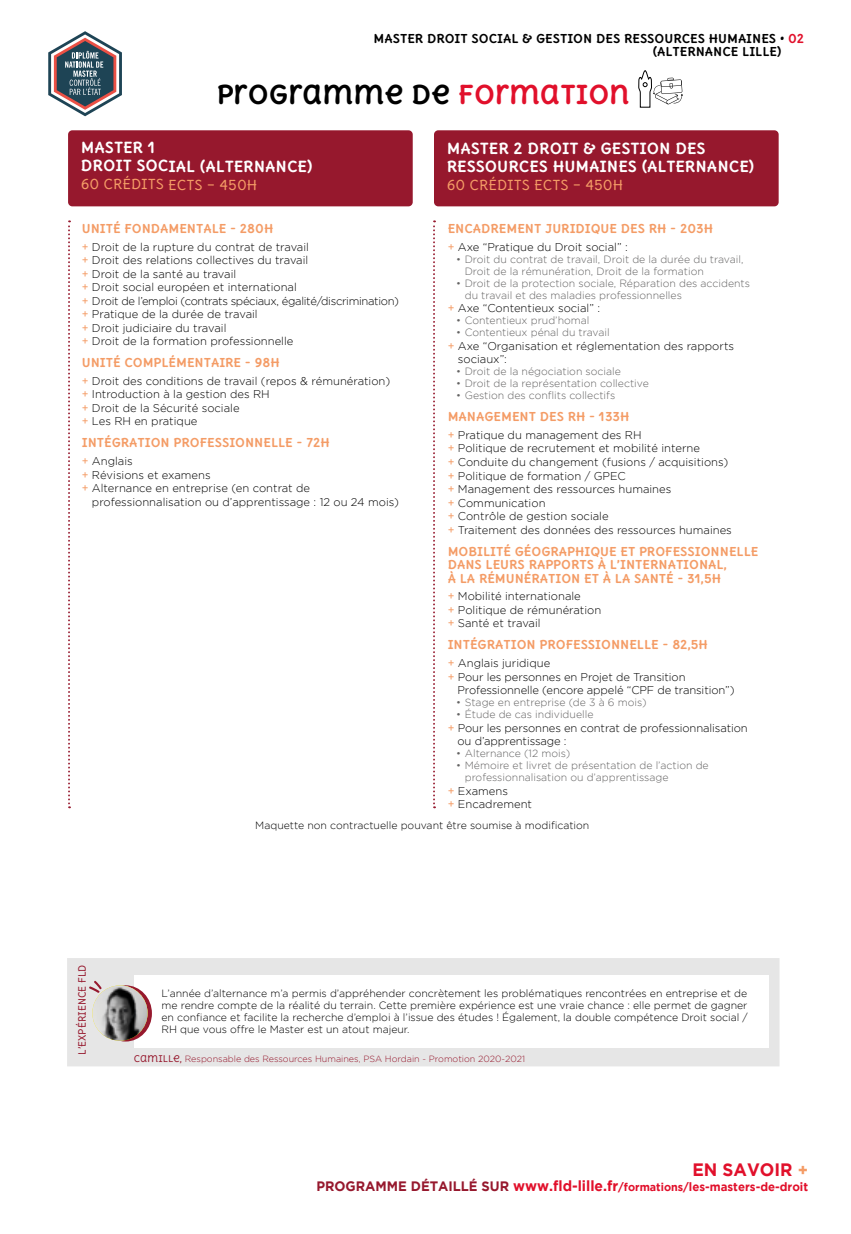
<style>
.page{position:relative;width:851px;height:1234px;background:#fff}
.page>*{position:absolute;margin:0;border:0;box-sizing:border-box;transform-origin:0 0}
.t1{font:700 25.5px "Delius Unicase";color:#000}
.t2{font:700 18px "Gotham";color:#e1102b;scale:.96 1}
.t3{font:700 15px/18.3px "Delius Unicase";color:#fff}
.t4{font:700 13.65px "Gotham";color:#96182d;scale:.96 1}
.t5{font:13.5px "Delius Unicase";letter-spacing:-.005em;color:#f49c66}
.t6{font:700 12px/13.5px "Delius Unicase";color:#f49c66}
.t7{font:700 12px "Delius Unicase";color:#000}
.t8{font:300 11.25px/13.5px "Gotham";color:#000}
.t9{font:300 11.25px "Gotham";letter-spacing:-.03em;color:#000}
.t10{font:300 10.5px/12px "Gotham";color:#646363}
.t11{font:300 10.5px/12px "Gotham";color:#000;text-align:justify}
.bloc_presentation{font:9.9px "Delius Unicase";color:#96182d;scale:.95 1}
.bloc_presentation-2{font:300 9px "Gotham";color:#96182d}
.s1{color:#e1102b}
.s2{font-family:"Delius Unicase";font-weight:400;color:#f49c66}
.s3{font-family:"Delius Unicase";font-weight:400}
.s4{font-size:16.95px;color:#f49c66}
.s5{font-size:14.55px;color:#e1102b}
.s6{font-size:11.25px;color:#e1102b}
.s7{font-size:12px;color:#e1102b}
</style>
<div class="page">
<svg style="left:48px;top:31px;width:74px;height:85px"></svg>
<div style="left:68px;top:130px;width:344px;height:76px;background:#96182d;border-radius:4px"></div>
<div style="left:434px;top:130px;width:344px;height:76px;background:#96182d;border-radius:4px"></div>
<svg style="left:433px;top:220px;width:2px;height:588px"></svg>
<svg style="left:68px;top:220px;width:2px;height:588px"></svg>
<svg style="left:638px;top:70px;width:45px;height:37px"></svg>
<div style="left:67px;top:958px;width:712px;height:108px;background:#e6e6e6"></div>
<div style="left:134px;top:974px;width:634px;height:73px;background:#fff"></div>
<svg style="left:88px;top:979px;width:14px;height:17px"></svg>
<svg style="left:99px;top:985px;width:53px;height:56px"></svg>
<img style="left:92px;top:985px;width:56px;height:55px;border-radius:28px">
<p class="t7" style="left:373px;top:30px;width:432px">MASTER DROIT SOCIAL &amp; GESTION DES RESSOURCES HUMAINES • <span class="s1">02</span></p>
<p class="t7" style="left:652px;top:44px;width:130px">(ALTERNANCE LILLE)</p>
<p class="t1" style="left:217px;top:78px;width:414px">PROGRAMME DE <span class="s1">FORMATION</span></p>
<p class="t3" style="left:81px;top:138px;width:233px">MASTER 1<br>DROIT SOCIAL (ALTERNANCE)</p>
<p class="t5" style="left:81px;top:176px;width:178px">60 CRÉDITS ECTS – 450H</p>
<p class="t3" style="left:446px;top:139px;width:309px">MASTER 2 DROIT &amp; GESTION DES<br>RESSOURCES HUMAINES (ALTERNANCE)</p>
<p class="t5" style="left:446px;top:176px;width:178px">60 CRÉDITS ECTS – 450H</p>
<p class="t6" style="left:82px;top:221px;width:193px">UNITÉ FONDAMENTALE - 280H</p>
<p class="t8" style="left:82px;top:240px;width:229px"><span class="s2">+</span> Droit de la rupture du contrat de travail</p>
<p class="t8" style="left:82px;top:253px;width:228px"><span class="s2">+</span> Droit des relations collectives du travail</p>
<p class="t8" style="left:82px;top:267px;width:156px"><span class="s2">+</span> Droit de la santé au travail</p>
<p class="t8" style="left:82px;top:280px;width:216px"><span class="s2">+</span> Droit social européen et international</p>
<p class="t9" style="left:82px;top:294px;width:319px"><span class="s2">+</span> Droit de l’emploi (contrats spéciaux, égalité/discrimination)</p>
<p class="t8" style="left:82px;top:307px;width:177px"><span class="s2">+</span> Pratique de la durée de travail</p>
<p class="t8" style="left:82px;top:321px;width:146px"><span class="s2">+</span> Droit judiciaire du travail</p>
<p class="t8" style="left:82px;top:334px;width:213px"><span class="s2">+</span> Droit de la formation professionnelle</p>
<p class="t6" style="left:82px;top:355px;width:199px">UNITÉ COMPLÉMENTAIRE - 98H</p>
<p class="t8" style="left:82px;top:374px;width:310px"><span class="s2">+</span> Droit des conditions de travail (repos &amp; rémunération)</p>
<p class="t8" style="left:82px;top:387px;width:189px"><span class="s2">+</span> Introduction à la gestion des RH</p>
<p class="t8" style="left:82px;top:401px;width:159px"><span class="s2">+</span> Droit de la Sécurité sociale</p>
<p class="t8" style="left:82px;top:414px;width:117px"><span class="s2">+</span> Les RH en pratique</p>
<p class="t6" style="left:82px;top:436px;width:249px">INTÉGRATION PROFESSIONNELLE - 72H</p>
<p class="t8" style="left:82px;top:454px;width:52px"><span class="s2">+</span> Anglais</p>
<p class="t8" style="left:82px;top:468px;width:130px"><span class="s2">+</span> Révisions et examens</p>
<p class="t8" style="left:92px;top:481px;width:308px;text-indent:-10px"><span class="s2">+</span> Alternance en entreprise (en contrat de professionnalisation ou d’apprentissage : 12 ou 24 mois)</p>
<p class="t6" style="left:447px;top:221px;width:267px">ENCADREMENT JURIDIQUE DES RH - 203H</p>
<p class="t8" style="left:447px;top:240px;width:181px"><span class="s2">+</span> Axe “Pratique du Droit social” :</p>
<p class="t10" style="left:464px;top:253px;width:280px;text-indent:-9px">• Droit du contrat de travail, Droit de la durée du travail,<br>Droit de la rémunération, Droit de la formation</p>
<p class="t10" style="left:464px;top:277px;width:287px;text-indent:-9px">• Droit de la protection sociale, Réparation des accidents du travail et des maladies professionnelles</p>
<p class="t8" style="left:447px;top:301px;width:154px"><span class="s2">+</span> Axe “Contentieux social” :</p>
<p class="t10" style="left:456px;top:314px;width:135px">• Contentieux prud’homal</p>
<p class="t10" style="left:456px;top:326px;width:155px">• Contentieux pénal du travail</p>
<p class="t8" style="left:458px;top:339px;width:278px;text-indent:-10px"><span class="s2">+</span> Axe “Organisation et réglementation des rapports sociaux”:</p>
<p class="t10" style="left:456px;top:365px;width:166px">• Droit de la négociation sociale</p>
<p class="t10" style="left:456px;top:377px;width:194px">• Droit de la représentation collective</p>
<p class="t10" style="left:456px;top:389px;width:160px">• Gestion des conflits collectifs</p>
<p class="t6" style="left:447px;top:409px;width:183px">MANAGEMENT DES RH - 133H</p>
<p class="t8" style="left:447px;top:428px;width:195px"><span class="s2">+</span> Pratique du management des RH</p>
<p class="t8" style="left:447px;top:441px;width:254px"><span class="s2">+</span> Politique de recrutement et mobilité interne</p>
<p class="t8" style="left:447px;top:455px;width:282px"><span class="s2">+</span> Conduite du changement (fusions / acquisitions)</p>
<p class="t8" style="left:447px;top:468px;width:180px"><span class="s2">+</span> Politique de formation / GPEC</p>
<p class="t8" style="left:447px;top:482px;width:225px"><span class="s2">+</span> Management des ressources humaines</p>
<p class="t8" style="left:447px;top:495px;width:99px"><span class="s2">+</span> Communication</p>
<p class="t8" style="left:447px;top:509px;width:162px"><span class="s2">+</span> Contrôle de gestion sociale</p>
<p class="t8" style="left:447px;top:522px;width:285px"><span class="s2">+</span> Traitement des données des ressources humaines</p>
<p class="t6" style="left:447px;top:544px;width:312px">MOBILITÉ GÉOGRAPHIQUE ET PROFESSIONNELLE<br>DANS LEURS RAPPORTS À L’INTERNATIONAL,<br>À LA RÉMUNÉRATION ET À LA SANTÉ - 31,5H</p>
<p class="t8" style="left:447px;top:589px;width:134px"><span class="s2">+</span> Mobilité internationale</p>
<p class="t8" style="left:447px;top:603px;width:155px"><span class="s2">+</span> Politique de rémunération</p>
<p class="t8" style="left:447px;top:616px;width:94px"><span class="s2">+</span> Santé et travail</p>
<p class="t6" style="left:447px;top:637px;width:262px">INTÉGRATION PROFESSIONNELLE - 82,5H</p>
<p class="t8" style="left:447px;top:656px;width:104px"><span class="s2">+</span> Anglais juridique</p>
<p class="t8" style="left:457px;top:669px;width:278px;text-indent:-10px"><span class="s2">+</span> Pour les personnes en Projet de Transition<br>Professionnelle (encore appelé “CPF de transition”)</p>
<p class="t10" style="left:456px;top:696px;width:192px">• Stage en entreprise (de 3 à 6 mois)</p>
<p class="t10" style="left:456px;top:708px;width:139px">• Étude de cas individuelle</p>
<p class="t8" style="left:457px;top:720px;width:292px;text-indent:-10px"><span class="s2">+</span> Pour les personnes en contrat de professionnalisation ou d’apprentissage :</p>
<p class="t10" style="left:456px;top:747px;width:116px">• Alternance (12 mois)</p>
<p class="t10" style="left:464px;top:759px;width:245px;text-indent:-9px">• Mémoire et livret de présentation de l’action de professionnalisation ou d’apprentissage</p>
<p class="t8" style="left:447px;top:783px;width:62px"><span class="s2">+</span> Examens</p>
<p class="t8" style="left:447px;top:797px;width:86px"><span class="s2">+</span> Encadrement</p>
<p class="t11" style="left:255px;top:818px;width:335px">Maquette non contractuelle pouvant être soumise à modification</p>
<p class="bloc_presentation" style="left:76px;top:1054px;width:97px;rotate:-90deg">L’EXPÉRIENCE FLD</p>
<p class="t11" style="left:161px;top:986px;width:587px">L’année d’alternance m’a permis d’appréhender concrètement les problématiques rencontrées en entreprise et de me rendre compte de la réalité du terrain. Cette première expérience est une vraie chance : elle permet de gagner en confiance et facilite la recherche d’emploi à l’issue des études ! Également, la double compétence Droit social / RH que vous offre le Master est un atout majeur.</p>
<p class="bloc_presentation-2" style="left:134px;top:1053px;width:393px"><span class="s3">CAMILLE,</span> Responsable des Ressources Humaines, PSA Hordain - Promotion 2020-2021</p>
<h2 class="t2" style="left:692px;top:1158px;width:122px">EN SAVOIR <span class="s4">+</span></h2>
<p class="t4" style="left:316px;top:1178px;width:513px">PROGRAMME DÉTAILLÉ SUR <span class="s5">www.fld-lille.fr</span><span class="s6">/formations/</span><span class="s7">les-masters-de-droit</span></p>
</div>
